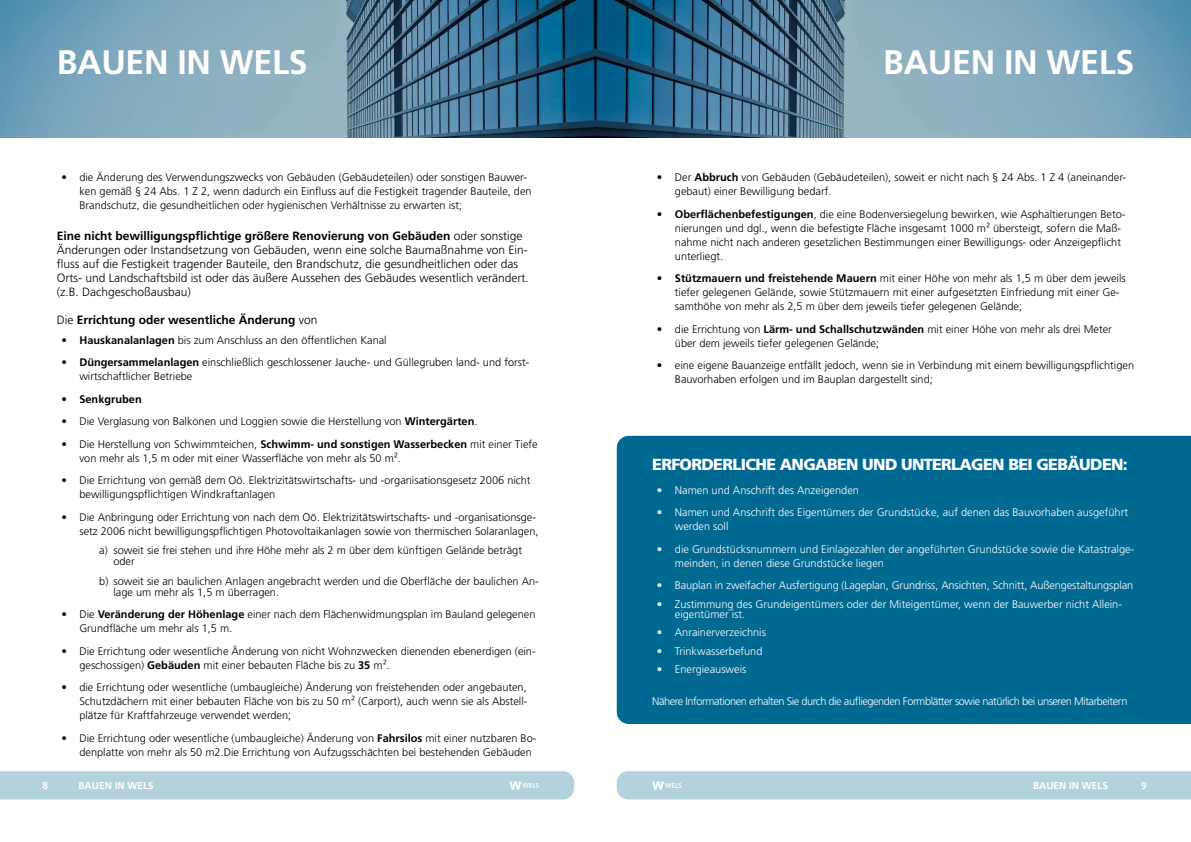
<style>
.page{position:relative;width:1191px;height:842px;background:#fff}
.page>*{position:absolute;margin:0;border:0;box-sizing:border-box;transform-origin:0 0}
.t1{font:700 34px "Frutiger LT Std";letter-spacing:-.01em;color:#fff}
.t2{font:900 16px "Frutiger LT Std";letter-spacing:-.04em;color:#fff}
.t3{font:300 12px/14px "Frutiger LT Std";color:#000}
.t4{font:700 12px "Frutiger LT Std";color:#000}
.t5{font:300 11px/14px "Frutiger LT Std";color:#000}
.t6{font:300 11px/14px "Frutiger LT Std";color:#fff}
.t7{font:300 11px "Frutiger LT Std";letter-spacing:-.04em;color:#fff}
.t8{font:700 11px "Frutiger LT Std";color:#000}
.t9{font:700 10px "Frutiger LT Std";color:#fff}
.s1{font-weight:700}
.s2{font-weight:300}
</style>
<div class="page">
<div style="left:617px;top:436px;width:574px;height:288px;background:#006991"></div>
<svg style="left:0;top:0;width:595px;height:137px;background:#628fa8"></svg>
<svg style="left:595px;top:0;width:596px;height:137px;background:#618ca4"></svg>
<div style="left:0;top:771px;width:574px;height:28px;background:#b3d2de"></div>
<div style="left:617px;top:771px;width:574px;height:28px;background:#b3d2de"></div>
<h1 class="t1" style="left:57px;top:42px;width:252px">BAUEN IN WELS</h1>
<p class="t5" style="left:79px;top:171px;width:454px;text-indent:-18px">• die Änderung des Verwendungszwecks von Gebäuden (Gebäudeteilen) oder sonstigen Bauwer&shy;ken gemäß § 24 Abs. 1 Z 2, wenn dadurch ein Einfluss auf die Festigkeit tragender Bauteile, den<br>Brandschutz, die gesundheitlichen oder hygienischen Verhältnisse zu erwarten ist;</p>
<p class="t3" style="left:57px;top:229px;width:473px"><span class="s1">Eine nicht bewilligungspflichtige größere Renovierung von Gebäuden</span> oder sonstige Änderungen oder Instandsetzung von Gebäuden, wenn eine solche Baumaßnahme von Ein&shy;fluss auf die Festigkeit tragender Bauteile, den Brandschutz, die gesundheitlichen oder das Orts- und Landschaftsbild ist oder das äußere Aussehen des Gebäudes wesentlich verändert. (z.B. Dachgeschoßausbau)</p>
<p class="t4" style="left:57px;top:313px;width:262px"><span class="s2">Die</span> Errichtung oder wesentliche Änderung <span class="s2">von</span></p>
<p class="t5" style="left:61px;top:333px;width:327px">• <span class="s1">Hauskanalanlagen</span> bis zum Anschluss an den öffentlichen Kanal</p>
<p class="t5" style="left:79px;top:356px;width:451px;text-indent:-18px">• <span class="s1">Düngersammelanlagen</span> einschließlich geschlossener Jauche- und Güllegruben land- und forst&shy;wirtschaftlicher Betriebe</p>
<p class="t8" style="left:61px;top:392px;width:82px"><span class="s2">•</span> Senkgruben</p>
<p class="t5" style="left:61px;top:415px;width:417px">• Die Verglasung von Balkonen und Loggien sowie die Herstellung von <span class="s1">Wintergärten</span>.</p>
<p class="t5" style="left:79px;top:437px;width:460px;text-indent:-18px">• Die Herstellung von Schwimmteichen, <span class="s1">Schwimm- und sonstigen Wasserbecken</span> mit einer Tiefe von mehr als 1,5 m oder mit einer Wasserfläche von mehr als 50 m².</p>
<p class="t5" style="left:79px;top:474px;width:453px;text-indent:-18px">• Die Errichtung von gemäß dem Oö. Elektrizitätswirtschafts- und -organisationsgesetz 2006 nicht bewilligungspflichtigen Windkraftanlagen</p>
<p class="t5" style="left:61px;top:510px;width:479px;text-align:right">• Die Anbringung oder Errichtung von nach dem Oö. Elektrizitätswirtschafts- und -organisationsge&shy;setz 2006 nicht bewilligungspflichtigen Photovoltaikanlagen sowie von thermischen Solaranlagen,</p>
<p class="t5" style="left:113px;top:545px;width:410px;line-height:11px;text-indent:-14px">a) soweit sie frei stehen und ihre Höhe mehr als 2 m über dem künftigen Gelände beträgt oder</p>
<p class="t5" style="left:113px;top:576px;width:427px;line-height:11px;text-indent:-14px">b) soweit sie an baulichen Anlagen angebracht werden und die Oberfläche der baulichen An&shy;lage um mehr als 1,5 m überragen.</p>
<p class="t5" style="left:79px;top:608px;width:458px;text-indent:-18px">• Die <span class="s1">Veränderung der Höhenlage</span> einer nach dem Flächenwidmungsplan im Bauland gelegenen<br>Grundfläche um mehr als 1,5 m.</p>
<p class="t5" style="left:79px;top:644px;width:458px;text-indent:-18px">• Die Errichtung oder wesentliche Änderung von nicht Wohnzwecken dienenden ebenerdigen (ein&shy;geschossigen) <span class="s1">Gebäuden</span> mit einer bebauten Fläche bis zu <span class="s1">35</span> m².</p>
<p class="t5" style="left:79px;top:681px;width:449px;text-align:justify;text-indent:-18px">• die Errichtung oder wesentliche (umbaugleiche) Änderung von freistehenden oder angebauten, Schutzdächern mit einer bebauten Fläche von bis zu 50 m² (Carport), auch wenn sie als Abstell&shy;plätze für Kraftfahrzeuge verwendet werden;</p>
<p class="t5" style="left:79px;top:731px;width:458px;text-indent:-18px">• Die Errichtung oder wesentliche (umbaugleiche) Änderung von <span class="s1">Fahrsilos</span> mit einer nutzbaren Bo&shy;denplatte von mehr als 50 m2.Die Errichtung von Aufzugsschächten bei bestehenden Gebäuden</p>
<h1 class="t1" style="left:883px;top:42px;width:252px">BAUEN IN WELS</h1>
<p class="t5" style="left:675px;top:171px;width:453px;text-indent:-18px">• Der <span class="s1">Abbruch</span> von Gebäuden (Gebäudeteilen), soweit er nicht nach § 24 Abs. 1 Z 4 (aneinander&shy;gebaut) einer Bewilligung bedarf.</p>
<p class="t5" style="left:675px;top:207px;width:452px;text-indent:-18px">• <span class="s1">Oberflächenbefestigungen</span>, die eine Bodenversiegelung bewirken, wie Asphaltierungen Beto&shy;nierungen und dgl., wenn die befestigte Fläche insgesamt 1000 m² übersteigt, sofern die Maß&shy;nahme nicht nach anderen gesetzlichen Bestimmungen einer Bewilligungs- oder Anzeigepflicht unterliegt.</p>
<p class="t5" style="left:675px;top:272px;width:452px;text-indent:-18px">• <span class="s1">Stützmauern und freistehende Mauern</span> mit einer Höhe von mehr als 1,5 m über dem jeweils tiefer gelegenen Gelände, sowie Stützmauern mit einer aufgesetzten Einfriedung mit einer Ge&shy;samthöhe von mehr als 2,5 m über dem jeweils tiefer gelegenen Gelände;</p>
<p class="t5" style="left:675px;top:322px;width:438px;text-indent:-18px">• die Errichtung von <span class="s1">Lärm- und Schallschutzwänden</span> mit einer Höhe von mehr als drei Meter über dem jeweils tiefer gelegenen Gelände;</p>
<p class="t5" style="left:675px;top:359px;width:461px;text-indent:-18px">• eine eigene Bauanzeige entfällt jedoch, wenn sie in Verbindung mit einem bewilligungspflichtigen<br>Bauvorhaben erfolgen und im Bauplan dargestellt sind;</p>
<h2 class="t2" style="left:652px;top:454px;width:477px">ERFORDERLICHE ANGABEN UND UNTERLAGEN BEI GEBÄUDEN:</h2>
<p class="t6" style="left:657px;top:483px;width:203px">• Namen und Anschrift des Anzeigenden</p>
<p class="t6" style="left:675px;top:505px;width:454px;text-indent:-18px">• Namen und Anschrift des Eigentümers der Grundstücke, auf denen das Bauvorhaben ausgeführt werden soll</p>
<p class="t6" style="left:675px;top:542px;width:461px;text-indent:-18px">• die Grundstücksnummern und Einlagezahlen der angeführten Grundstücke sowie die Katastralge&shy;meinden, in denen diese Grundstücke liegen</p>
<p class="t6" style="left:657px;top:578px;width:478px">• Bauplan in zweifacher Ausfertigung (Lageplan, Grundriss, Ansichten, Schnitt, Außengestaltungsplan</p>
<p class="t6" style="left:675px;top:599px;width:449px;line-height:10px;text-indent:-18px">• Zustimmung des Grundeigentümers oder der Miteigentümer, wenn der Bauwerber nicht Allein&shy;eigentümer ist.</p>
<p class="t6" style="left:657px;top:625px;width:111px">• Anrainerverzeichnis</p>
<p class="t6" style="left:657px;top:644px;width:107px">• Trinkwasserbefund</p>
<p class="t6" style="left:657px;top:662px;width:91px">• Energieausweis</p>
<p class="t7" style="left:652px;top:695px;width:477px">Nähere Informationen erhalten Sie durch die aufliegenden Formblätter sowie natürlich bei unseren Mitarbeitern</p>
<p class="t9" style="left:43px;top:780px;width:7px">8</p>
<p class="t9" style="left:79px;top:780px;width:77px">BAUEN IN WELS</p>
<p class="t9" style="left:1033px;top:779px;width:77px">BAUEN IN WELS</p>
<p class="t9" style="left:1141px;top:779px;width:7px">9</p>
</div>
